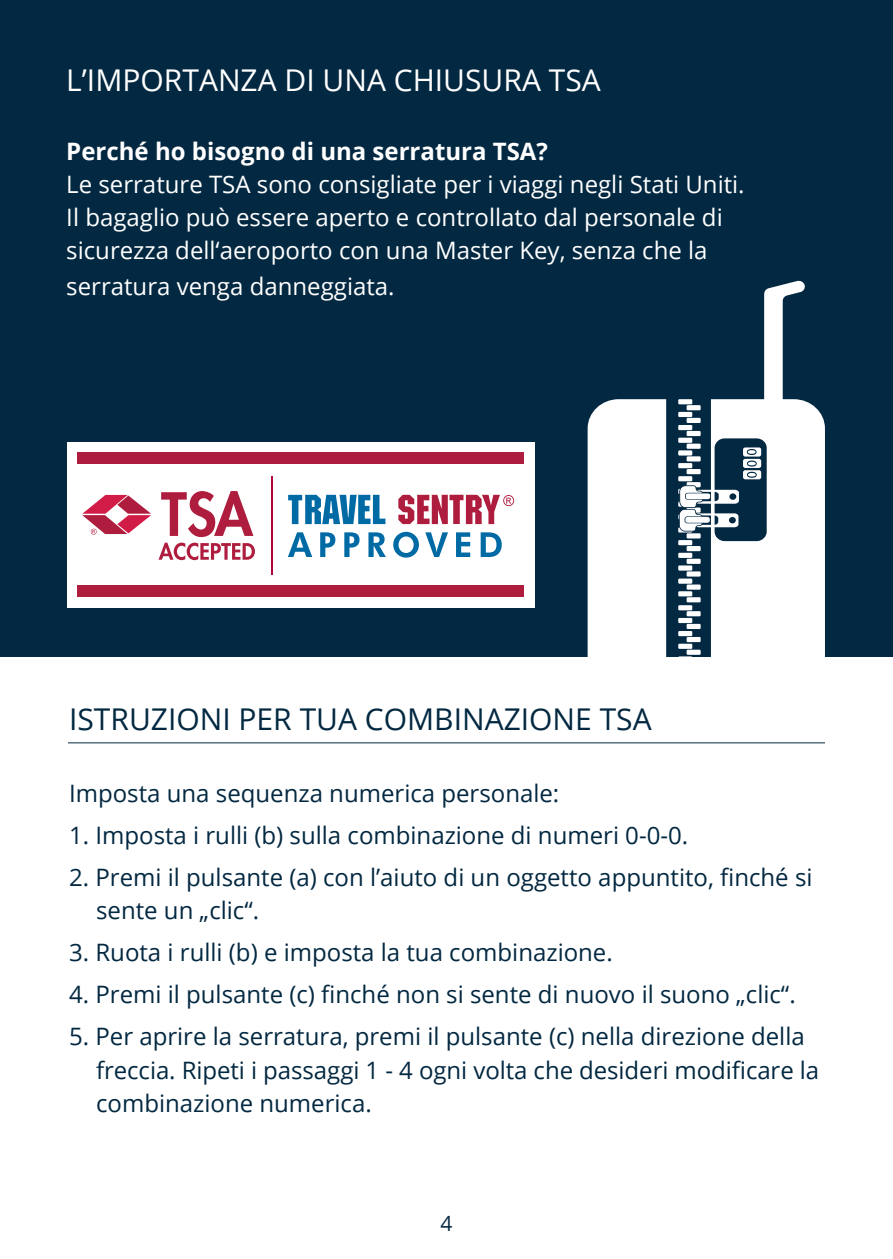
<style>
.page{position:relative;width:893px;height:1259px;background:#fff}
.page>*{position:absolute;margin:0;border:0;box-sizing:border-box;transform-origin:0 0}
.t1{font:30px "Open Sans";color:#032841}
.t2{font:30px "Open Sans";color:#fff}
.t3{font:24px/33px "Open Sans";color:#032841}
.t4{font:24px/33px "Open Sans";color:#fff}
.t5{font:700 24px "Open Sans";color:#fff}
.t6{font:21px "Open Sans";color:#032841}
</style>
<div class="page">
<div style="left:0;top:0;width:893px;height:656px;background:#032841"></div>
<div style="left:68px;top:443px;width:467px;height:165px;background:#fff"></div>
<div style="left:77px;top:585px;width:447px;height:12px;background:#af1d3e"></div>
<div style="left:77px;top:452px;width:447px;height:12px;background:#af1d3e"></div>
<svg style="left:82px;top:495px;width:69px;height:39px"></svg>
<svg style="left:159px;top:491px;width:96px;height:69px"></svg>
<svg style="left:288px;top:532px;width:24px;height:25px"></svg>
<svg style="left:320px;top:532px;width:15px;height:25px"></svg>
<svg style="left:344px;top:532px;width:16px;height:25px"></svg>
<svg style="left:368px;top:532px;width:18px;height:25px"></svg>
<svg style="left:393px;top:532px;width:26px;height:25px"></svg>
<svg style="left:425px;top:532px;width:23px;height:25px"></svg>
<svg style="left:456px;top:532px;width:14px;height:25px"></svg>
<svg style="left:481px;top:532px;width:21px;height:25px"></svg>
<svg style="left:398px;top:495px;width:116px;height:29px"></svg>
<svg style="left:288px;top:495px;width:97px;height:29px"></svg>
<hr style="left:271px;top:476px;width:1px;height:99px;background:#b30437">
<svg style="left:678px;top:527px;width:14px;height:5px"></svg>
<div style="left:687px;top:533px;width:14px;height:5px;background:#fff"></div>
<div style="left:678px;top:540px;width:14px;height:5px;background:#fff"></div>
<div style="left:687px;top:546px;width:14px;height:5px;background:#fff"></div>
<div style="left:678px;top:553px;width:14px;height:5px;background:#fff"></div>
<div style="left:687px;top:559px;width:14px;height:5px;background:#fff"></div>
<div style="left:678px;top:565px;width:14px;height:5px;background:#fff"></div>
<div style="left:687px;top:571px;width:14px;height:5px;background:#fff"></div>
<div style="left:678px;top:578px;width:14px;height:6px;background:#fff"></div>
<div style="left:687px;top:584px;width:14px;height:5px;background:#fff"></div>
<div style="left:678px;top:591px;width:14px;height:5px;background:#fff"></div>
<div style="left:687px;top:597px;width:14px;height:5px;background:#fff"></div>
<div style="left:678px;top:399px;width:14px;height:5px;background:#fff"></div>
<div style="left:687px;top:405px;width:14px;height:5px;background:#fff"></div>
<div style="left:678px;top:412px;width:14px;height:5px;background:#fff"></div>
<div style="left:687px;top:418px;width:14px;height:5px;background:#fff"></div>
<div style="left:678px;top:425px;width:14px;height:5px;background:#fff"></div>
<div style="left:687px;top:431px;width:14px;height:5px;background:#fff"></div>
<div style="left:678px;top:438px;width:14px;height:5px;background:#fff"></div>
<div style="left:687px;top:443px;width:14px;height:6px;background:#fff"></div>
<div style="left:678px;top:450px;width:14px;height:5px;background:#fff"></div>
<div style="left:687px;top:456px;width:14px;height:5px;background:#fff"></div>
<div style="left:678px;top:463px;width:14px;height:5px;background:#fff"></div>
<div style="left:687px;top:469px;width:14px;height:5px;background:#fff"></div>
<div style="left:678px;top:476px;width:14px;height:5px;background:#fff"></div>
<div style="left:687px;top:482px;width:14px;height:5px;background:#fff"></div>
<div style="left:678px;top:605px;width:14px;height:5px;background:#fff"></div>
<div style="left:687px;top:611px;width:14px;height:5px;background:#fff"></div>
<div style="left:678px;top:618px;width:14px;height:5px;background:#fff"></div>
<div style="left:687px;top:624px;width:14px;height:5px;background:#fff"></div>
<div style="left:678px;top:631px;width:14px;height:5px;background:#fff"></div>
<div style="left:687px;top:637px;width:14px;height:5px;background:#fff"></div>
<div style="left:678px;top:644px;width:14px;height:5px;background:#fff"></div>
<div style="left:687px;top:649px;width:14px;height:6px;background:#fff"></div>
<svg style="left:711px;top:280px;width:114px;height:464px;fill:#fff"></svg>
<svg style="left:743px;top:447px;width:18px;height:9px"></svg>
<svg style="left:743px;top:459px;width:18px;height:9px"></svg>
<svg style="left:743px;top:470px;width:18px;height:9px"></svg>
<svg style="left:747px;top:449px;width:10px;height:6px"></svg>
<svg style="left:748px;top:450px;width:8px;height:4px"></svg>
<svg style="left:747px;top:460px;width:10px;height:6px"></svg>
<svg style="left:748px;top:462px;width:8px;height:3px"></svg>
<svg style="left:747px;top:472px;width:10px;height:6px"></svg>
<svg style="left:748px;top:473px;width:8px;height:3px"></svg>
<svg style="left:679px;top:485px;width:60px;height:46px"></svg>
<div style="left:685px;top:516px;width:26px;height:7px;background:#13354d;border-radius:3px"></div>
<div style="left:685px;top:517px;width:25px;height:6px;background:#fff;border-radius:2px"></div>
<div style="left:729px;top:517px;width:7px;height:6px;background:#032841;border-radius:50%"></div>
<div style="left:588px;top:399px;width:78px;height:345px;background:#fff"></div>
<hr style="left:68px;top:742px;width:757px;height:1px;background:#032841">
<p class="t2" style="left:66px;top:60px;width:536px">L’IMPORTANZA DI UNA CHIUSURA TSA</p>
<p class="t5" style="left:66px;top:135px;width:483px">Perché ho bisogno di una serratura TSA?</p>
<p class="t4" style="left:66px;top:168px;width:680px">Le serrature TSA sono consigliate per i viaggi negli Stati Uniti.<br>Il bagaglio può essere aperto e controllato dal personale di sicurezza dell‘aeroporto con una Master Key, senza che la</p>
<p class="t4" style="left:66px;top:270px;width:330px">serratura venga danneggiata.</p>
<p class="t1" style="left:69px;top:699px;width:584px">ISTRUZIONI PER TUA COMBINAZIONE TSA</p>
<p class="t3" style="left:69px;top:776px;width:492px">Imposta una sequenza numerica personale:</p>
<p class="t3" style="left:69px;top:818px;width:621px">1. Imposta i rulli (b) sulla combinazione di numeri 0-0-0.</p>
<p class="t3" style="left:96px;top:860px;width:718px;text-indent:-27px">2. Premi il pulsante (a) con l’aiuto di un oggetto appuntito, finché si sente un „clic“.</p>
<p class="t3" style="left:69px;top:935px;width:545px">3. Ruota i rulli (b) e imposta la tua combinazione.</p>
<p class="t3" style="left:69px;top:977px;width:728px">4. Premi il pulsante (c) finché non si sente di nuovo il suono „clic“.</p>
<p class="t3" style="left:96px;top:1019px;width:725px;text-indent:-27px">5. Per aprire la serratura, premi il pulsante (c) nella direzione della freccia. Ripeti i passaggi 1 - 4 ogni volta che desideri modificare la combinazione numerica.</p>
<p class="t6" style="left:440px;top:1209px;width:14px">4</p>
</div>
